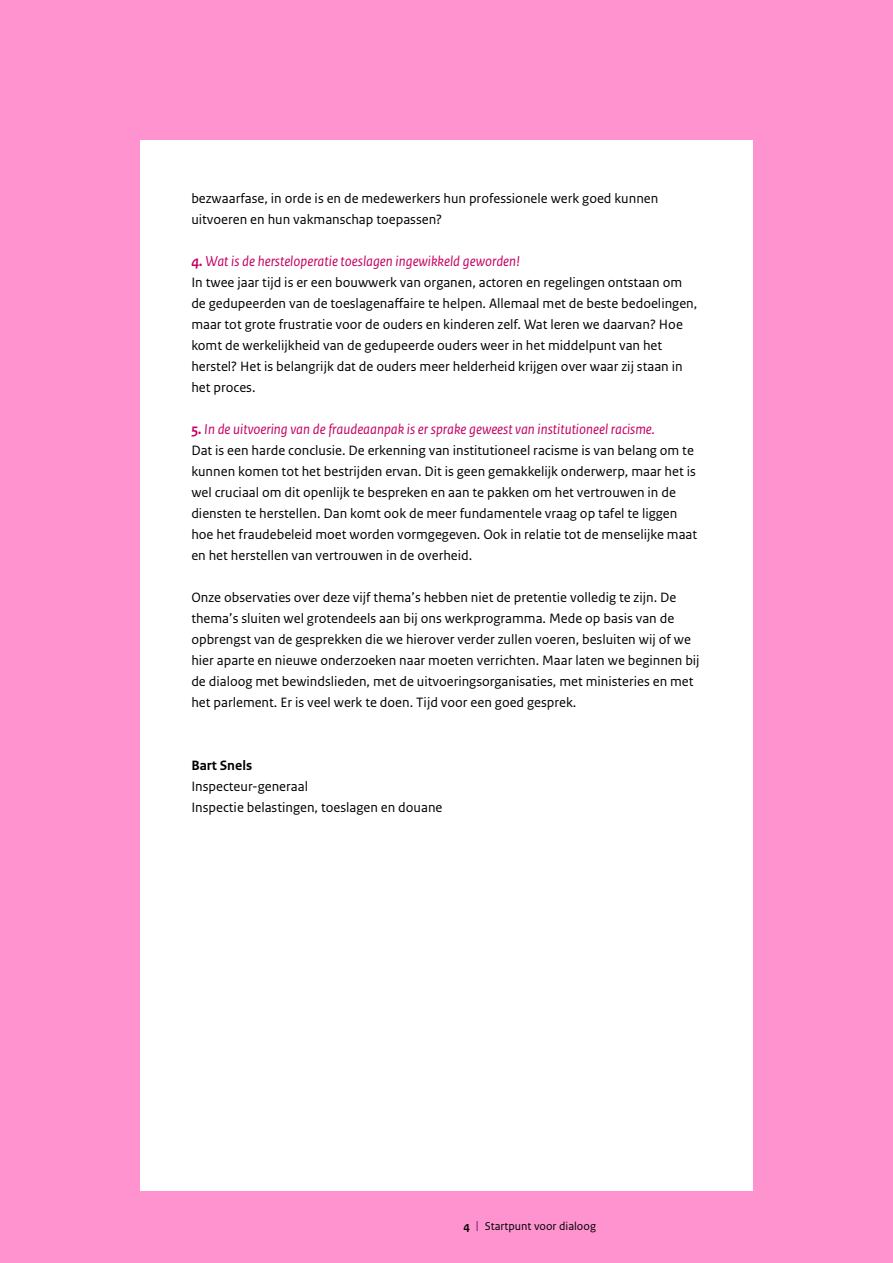
<style>
.page{position:relative;width:893px;height:1263px;background:#ff93d0}
.page>*{position:absolute;margin:0;border:0;box-sizing:border-box;transform-origin:0 0}
.H4_Tussenkop_cursief{font:italic 15px "Rijksoverheid Sans Text";color:#c60063}
.P_Broodtekst{font:14.25px/21px "Rijksoverheid Sans Text";color:#000}
.P_Broodtekst-2{font:700 14.25px "Rijksoverheid Sans Text";color:#000}
.t1{font:12px "Rijksoverheid Sans Text";color:#000}
.s1{font-weight:700}
.s2{color:#4b0c61}
</style>
<div class="page">
<div style="left:140px;top:140px;width:613px;height:1050px;background:#fff"></div>
<p class="P_Broodtekst" style="left:191px;top:188px;width:469px">bezwaarfase, in orde is en de medewerkers hun professionele werk goed kunnen uitvoeren en hun vakmanschap toepassen?</p>
<h4 class="H4_Tussenkop_cursief" style="left:191px;top:253px;width:330px"><span class="s1">4.</span> Wat is de hersteloperatie toeslagen ingewikkeld geworden!</h4>
<p class="P_Broodtekst" style="left:191px;top:272px;width:507px">In twee jaar tijd is er een bouwwerk van organen, actoren en regelingen ontstaan om de gedupeerden van de toeslagenaffaire te helpen. Allemaal met de beste bedoelingen, maar tot grote frustratie voor de ouders en kinderen zelf. Wat leren we daarvan? Hoe komt de werkelijkheid van de gedupeerde ouders weer in het middelpunt van het herstel? Het is belangrijk dat de ouders meer helderheid krijgen over waar zij staan in het proces.</p>
<h4 class="H4_Tussenkop_cursief" style="left:191px;top:421px;width:465px"><span class="s1">5.</span> In de uitvoering van de fraudeaanpak is er sprake geweest van institutioneel racisme.</h4>
<p class="P_Broodtekst" style="left:191px;top:440px;width:507px">Dat is een harde conclusie. De erkenning van institutioneel racisme is van belang om te kunnen komen tot het bestrijden ervan. Dit is geen gemakkelijk onderwerp, maar het is wel cruciaal om dit openlijk te bespreken en aan te pakken om het vertrouwen in de diensten te herstellen. Dan komt ook de meer fundamentele vraag op tafel te liggen hoe het fraudebeleid moet worden vormgegeven. Ook in relatie tot de menselijke maat en het herstellen van vertrouwen in de overheid.</p>
<p class="P_Broodtekst" style="left:191px;top:587px;width:510px">Onze observaties over deze vijf thema’s hebben niet de pretentie volledig te zijn. De thema’s sluiten wel grotendeels aan bij ons werkprogramma. Mede op basis van de opbrengst van de gesprekken die we hierover verder zullen voeren, besluiten wij of we hier aparte en nieuwe onderzoeken naar moeten verrichten. Maar laten we beginnen bij de dialoog met bewindslieden, met de uitvoeringsorganisaties, met ministeries en met het parlement. Er is veel werk te doen. Tijd voor een goed gesprek.</p>
<p class="P_Broodtekst-2" style="left:191px;top:758px;width:62px">Bart Snels</p>
<p class="P_Broodtekst" style="left:191px;top:776px;width:118px">Inspecteur-generaal</p>
<p class="P_Broodtekst" style="left:191px;top:797px;width:253px">Inspectie belastingen, toeslagen en douane</p>
<p class="t1" style="left:463px;top:1219px;width:134px"><span class="s1">4</span> <span class="s2">|</span> Startpunt voor dialoog</p>
</div>
